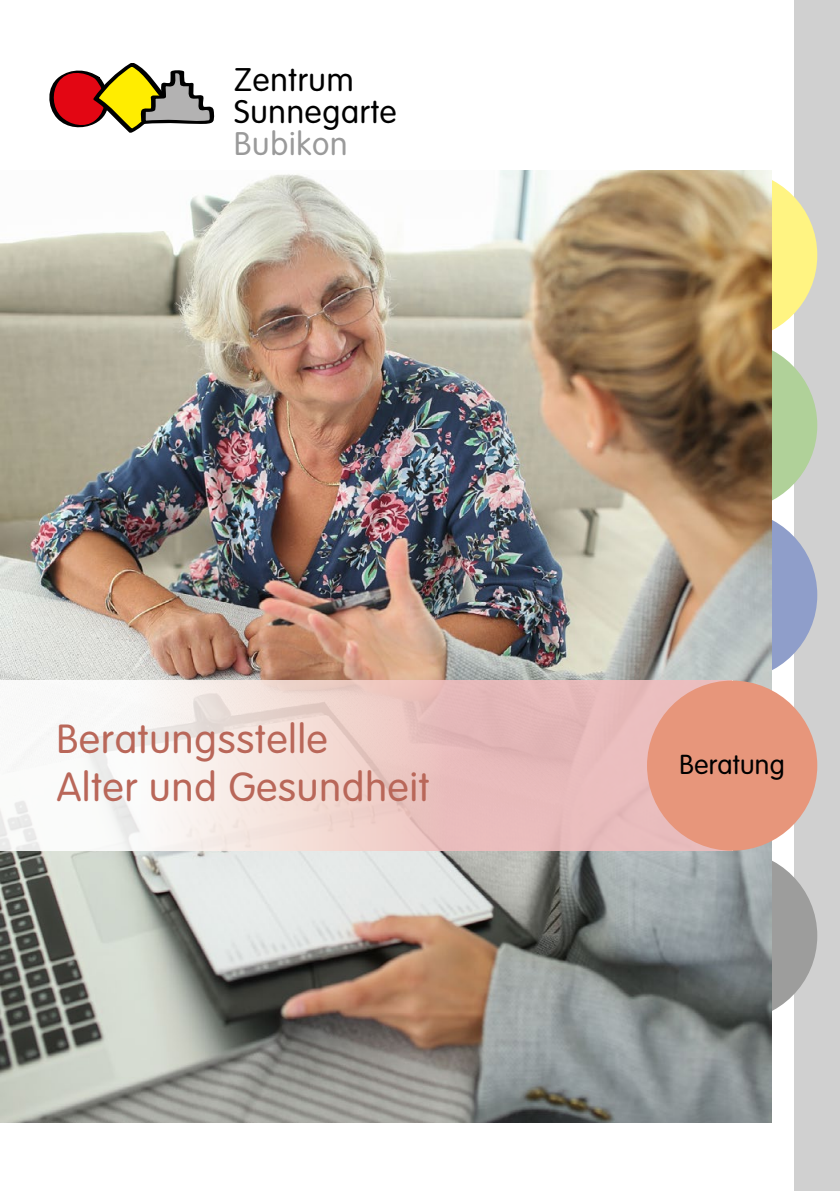
<style>
.page{position:relative;width:840px;height:1191px;background:#fff}
.page>*{position:absolute;margin:0;border:0;box-sizing:border-box;transform-origin:0 0}
.t1{font:300 40px/48px "VAG Rounded";letter-spacing:.025em;color:#b96759}
.t2{font:300 32.2px/32.2px "VAG Rounded";letter-spacing:.025em;color:#000}
.t3{font:300 32.2px "VAG Rounded";letter-spacing:.025em;color:rgb(0 0 0/.4)}
.t4{font:300 27px "VAG Rounded";letter-spacing:.01em;color:#000}
</style>
<div class="page">
<div style="left:794px;top:0;width:45px;height:1191px;background:#d0d0d0"></div>
<div style="left:646px;top:850px;width:170px;height:170px;background:#9d9d9c;border-radius:50%"></div>
<div style="left:646px;top:340px;width:170px;height:170px;background:#b0d199;border-radius:50%"></div>
<div style="left:646px;top:170px;width:170px;height:170px;background:#fff482;border-radius:50%"></div>
<div style="left:646px;top:510px;width:170px;height:170px;background:#8f9eca;border-radius:50%"></div>
<img style="left:0;top:170px;width:771px;height:953px">
<svg style="left:49px;top:63px;width:166px;height:70px"></svg>
<svg style="left:0;top:680px;width:722px;height:170px"></svg>
<div style="left:646px;top:680px;width:170px;height:170px;background:#e7967b;border-radius:50%"></div>
<p class="t2" style="left:234px;top:63px;width:164px">Zentrum<br>Sunnegarte</p>
<p class="t3" style="left:234px;top:125px;width:115px">Bubikon</p>
<p class="t1" style="left:57px;top:714px;width:374px">Beratungsstelle<br>Alter und Gesundheit</p>
<p class="t4" style="left:679px;top:749px;width:107px">Beratung</p>
</div>
